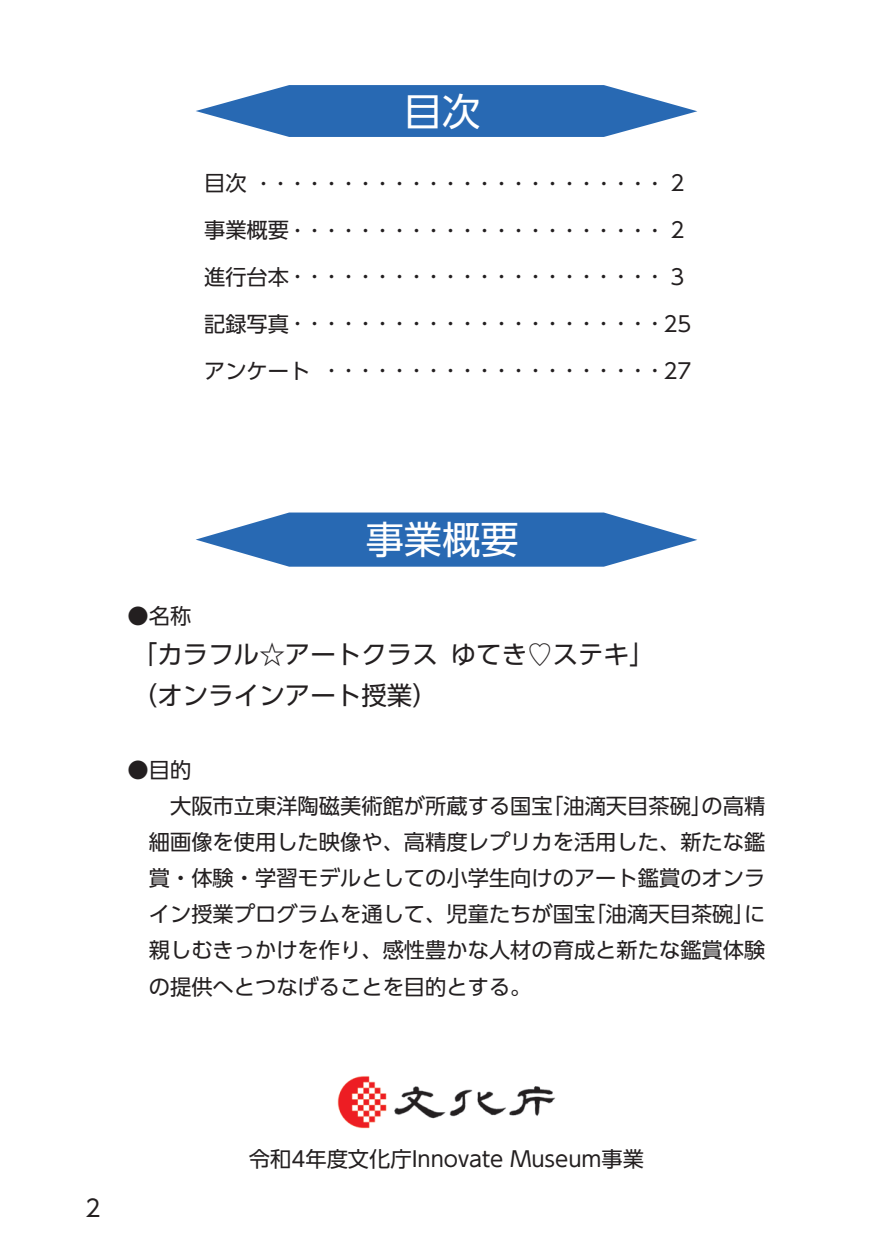
<style>
.page{position:relative;width:893px;height:1259px;background:#fff}
.page>*{position:absolute;margin:0;border:0;box-sizing:border-box;transform-origin:0 0}
.t1{font:38.4px "UD Shin Go Pr 6";color:#fff}
.t2{font:25.5px/40.5px "UD Shin Go Pr 6";color:#231f20}
.t3{font:23.4px "UD Shin Go Pr 6";color:#231f20}
.t4{font:21.3px/36px "UD Shin Go Pr 6";color:#231f20}
.t5{font:17.1px "UD Shin Go Pr 6";color:#231f20}
.s1{font-size:21.3px}
</style>
<div class="page">
<svg style="left:196px;top:85px;width:501px;height:52px"></svg>
<svg style="left:196px;top:512px;width:501px;height:55px"></svg>
<img style="left:337px;top:1076px;width:218px;height:53px">
<h1 class="t1" style="left:404px;top:80px;width:78px">目次</h1>
<p class="t5" style="left:204px;top:169px;width:485px"><span class="s1">目次</span>・・・・・・・・・・・・・・・・・・・・・・・・・<span class="s1">２</span></p>
<p class="t5" style="left:204px;top:216px;width:485px"><span class="s1">事業概要</span>・・・・・・・・・・・・・・・・・・・・・・・<span class="s1">２</span></p>
<p class="t5" style="left:204px;top:263px;width:485px"><span class="s1">進行台本</span>・・・・・・・・・・・・・・・・・・・・・・・<span class="s1">３</span></p>
<p class="t5" style="left:204px;top:310px;width:489px"><span class="s1">記録写真</span>・・・・・・・・・・・・・・・・・・・・・・・<span class="s1">25</span></p>
<p class="t5" style="left:204px;top:356px;width:489px"><span class="s1">アンケート</span>・・・・・・・・・・・・・・・・・・・・・<span class="s1">27</span></p>
<h1 class="t1" style="left:366px;top:508px;width:155px">事業概要</h1>
<p class="t4" style="left:128px;top:598px;width:65px">●名称</p>
<p class="t2" style="left:132px;top:633px;width:524px">「カラフル☆アートクラスゆてき♡ステキ」（オンラインアート授業）</p>
<p class="t4" style="left:149px;top:751px;width:618px;text-indent:-21px">●目的<br>　大阪市立東洋陶磁美術館が所蔵する国宝「油滴天目茶碗」の高精細画像を使用した映像や、高精度レプリカを活用した、新たな鑑賞・体験・学習モデルとしての小学生向けのアート鑑賞のオンライン授業プログラムを通して、児童たちが国宝「油滴天目茶碗」に親しむきっかけを作り、感性豊かな人材の育成と新たな鑑賞体験の提供へとつなげることを目的とする。</p>
<p class="t3" style="left:85px;top:1189px;width:17px">2</p>
<p class="t4" style="left:249px;top:1140px;width:397px">令和4年度文化庁Innovate Museum事業</p>
</div>
